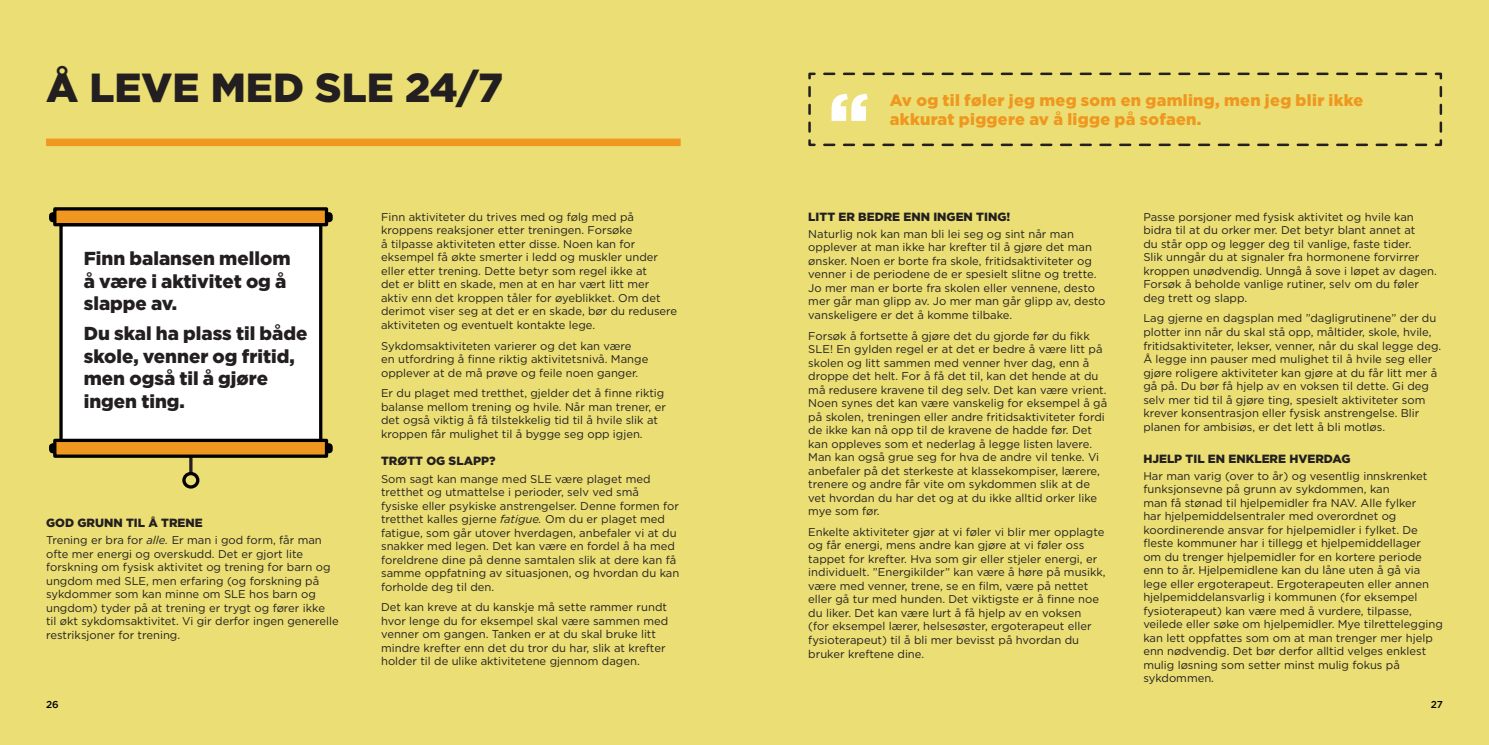
<style>
.page{position:relative;width:1489px;height:745px;background:#fff}
.page>*{position:absolute;margin:0;border:0;box-sizing:border-box;transform-origin:0 0}
.Headline_main{font:900 40.5px "Gotham";color:#231f20}
._4_0_0___Labeur_-_8{font:900 18.75px/22.5px "Gotham";color:#231f20}
._4_0_0___Labeur_-_8-2{font:900 16.25px "Gotham";letter-spacing:.02em;color:#ef971f}
.Paragraph_Style_1{font:900 11.88px "Gotham";color:#231f20}
.Body_paragraph{font:11.25px/13.5px "Gotham";color:#231f20}
.t1{font:500 10px "Gotham";color:#000}
.s1{font-style:italic}
</style>
<div class="page">
<div style="left:0;top:0;width:1488px;height:744px;background:#eade74"></div>
<div style="left:46px;top:138px;width:634px;height:8px;background:#ef971f"></div>
<div style="left:59px;top:223px;width:263px;height:220px;background:#fff;border:3px solid #000"></div>
<hr style="left:189px;top:457px;width:3px;height:16px;background:#231f20">
<div style="left:182px;top:471px;width:17px;height:17px;border:3px solid #000;border-radius:50%"></div>
<svg style="left:808px;top:72px;width:635px;height:75px"></svg>
<svg style="left:831px;top:94px;width:36px;height:27px"></svg>
<div style="left:49px;top:212px;width:14px;height:10px;background:#000;border-radius:4px"></div>
<div style="left:318px;top:212px;width:15px;height:10px;background:#000;border-radius:4px"></div>
<div style="left:53px;top:207px;width:275px;height:19px;background:#ef971f;border:3px solid #000"></div>
<div style="left:49px;top:443px;width:14px;height:10px;background:#000;border-radius:4px"></div>
<div style="left:318px;top:443px;width:15px;height:10px;background:#000;border-radius:4px"></div>
<div style="left:53px;top:438px;width:275px;height:19px;background:#ef971f;border:3px solid #000"></div>
<p class="Headline_main" style="left:46px;top:64px;width:458px">Å LEVE MED SLE 24/7</p>
<p class="_4_0_0___Labeur_-_8" style="left:84px;top:247px;width:208px">Finn balansen mellom å være i aktivitet og å slappe av.</p>
<p class="_4_0_0___Labeur_-_8" style="left:84px;top:321px;width:225px">Du skal ha plass til både skole, venner og fritid, men også til å gjøre ingen ting.</p>
<p class="Paragraph_Style_1" style="left:46px;top:516px;width:158px">GOD GRUNN TIL Å TRENE</p>
<p class="Body_paragraph" style="left:46px;top:533px;width:294px">Trening er bra for <span class="s1">alle.</span> Er man i god form, får man ofte mer energi og overskudd. Det er gjort lite forskning om fysisk aktivitet og trening for barn og ungdom med SLE, men erfaring (og forskning på sykdommer som kan minne om SLE hos barn og ungdom) tyder på at trening er trygt og fører ikke<br>til økt sykdomsaktivitet. Vi gir derfor ingen generelle restriksjoner for trening.</p>
<p class="Body_paragraph" style="left:381px;top:210px;width:297px">Finn aktiviteter du trives med og følg med på kroppens reaksjoner etter treningen. Forsøke<br>å tilpasse aktiviteten etter disse. Noen kan for eksempel få økte smerter i ledd og muskler under eller etter trening. Dette betyr som regel ikke at<br>det er blitt en skade, men at en har vært litt mer aktiv enn det kroppen tåler for øyeblikket. Om det derimot viser seg at det er en skade, bør du redusere aktiviteten og eventuelt kontakte lege.</p>
<p class="Body_paragraph" style="left:381px;top:338px;width:269px">Sykdomsaktiviteten varierer og det kan være<br>en utfordring å finne riktig aktivitetsnivå. Mange opplever at de må prøve og feile noen ganger.</p>
<p class="Body_paragraph" style="left:381px;top:386px;width:286px">Er du plaget med tretthet, gjelder det å finne riktig balanse mellom trening og hvile. Når man trener, er det også viktig å få tilstekkelig tid til å hvile slik at kroppen får mulighet til å bygge seg opp igjen.</p>
<p class="Paragraph_Style_1" style="left:381px;top:454px;width:116px">TRØTT OG SLAPP?</p>
<p class="Body_paragraph" style="left:381px;top:471px;width:300px">Som sagt kan mange med SLE være plaget med tretthet og utmattelse i perioder, selv ved små fysiske eller psykiske anstrengelser. Denne formen for tretthet kalles gjerne <span class="s1">fatigue.</span> Om du er plaget med fatigue, som går utover hverdagen, anbefaler vi at du snakker med legen. Det kan være en fordel å ha med foreldrene dine på denne samtalen slik at dere kan få samme oppfatning av situasjonen, og hvordan du kan forholde deg til den.</p>
<p class="Body_paragraph" style="left:381px;top:600px;width:289px">Det kan kreve at du kanskje må sette rammer rundt hvor lenge du for eksempel skal være sammen med venner om gangen. Tanken er at du skal bruke litt mindre krefter enn det du tror du har, slik at krefter holder til de ulike aktivitetene gjennom dagen.</p>
<p class="_4_0_0___Labeur_-_8-2" style="left:889px;top:90px;width:475px">Av og til føler jeg meg som en gamling, men jeg blir ikke</p>
<p class="_4_0_0___Labeur_-_8-2" style="left:889px;top:110px;width:313px">akkurat piggere av å ligge på sofaen.</p>
<p class="Paragraph_Style_1" style="left:808px;top:209px;width:203px">LITT ER BEDRE ENN INGEN TING!</p>
<p class="Body_paragraph" style="left:808px;top:227px;width:299px">Naturlig nok kan man bli lei seg og sint når man opplever at man ikke har krefter til å gjøre det man ønsker. Noen er borte fra skole, fritidsaktiviteter og venner i de periodene de er spesielt slitne og trette.<br>Jo mer man er borte fra skolen eller vennene, desto mer går man glipp av. Jo mer man går glipp av, desto vanskeligere er det å komme tilbake.</p>
<p class="Body_paragraph" style="left:808px;top:328px;width:300px">Forsøk å fortsette å gjøre det du gjorde før du fikk SLE! En gylden regel er at det er bedre å være litt på skolen og litt sammen med venner hver dag, enn å droppe det helt. For å få det til, kan det hende at du må redusere kravene til deg selv. Det kan være vrient.<br>Noen synes det kan være vanskelig for eksempel å gå på skolen, treningen eller andre fritidsaktiviteter fordi de ikke kan nå opp til de kravene de hadde før. Det kan oppleves som et nederlag å legge listen lavere.<br>Man kan også grue seg for hva de andre vil tenke. Vi anbefaler på det sterkeste at klassekompiser, lærere, trenere og andre får vite om sykdommen slik at de vet hvordan du har det og at du ikke alltid orker like mye som før.</p>
<p class="Body_paragraph" style="left:808px;top:524px;width:299px">Enkelte aktiviteter gjør at vi føler vi blir mer opplagte og får energi, mens andre kan gjøre at vi føler oss tappet for krefter. Hva som gir eller stjeler energi, er individuelt. ”Energikilder” kan være å høre på musikk, være med venner, trene, se en film, være på nettet eller gå tur med hunden. Det viktigste er å finne noe du liker. Det kan være lurt å få hjelp av en voksen<br>(for eksempel lærer, helsesøster, ergoterapeut eller fysioterapeut) til å bli mer bevisst på hvordan du bruker kreftene dine.</p>
<p class="Body_paragraph" style="left:1143px;top:210px;width:295px">Passe porsjoner med fysisk aktivitet og hvile kan bidra til at du orker mer. Det betyr blant annet at<br>du står opp og legger deg til vanlige, faste tider.<br>Slik unngår du at signaler fra hormonene forvirrer kroppen unødvendig. Unngå å sove i løpet av dagen.<br>Forsøk å beholde vanlige rutiner, selv om du føler deg trett og slapp.</p>
<p class="Body_paragraph" style="left:1143px;top:311px;width:299px">Lag gjerne en dagsplan med ”dagligrutinene” der du plotter inn når du skal stå opp, måltider, skole, hvile, fritidsaktiviteter, lekser, venner, når du skal legge deg.<br>Å legge inn pauser med mulighet til å hvile seg eller gjøre roligere aktiviteter kan gjøre at du får litt mer å gå på. Du bør få hjelp av en voksen til dette. Gi deg selv mer tid til å gjøre ting, spesielt aktiviteter som krever konsentrasjon eller fysisk anstrengelse. Blir planen for ambisiøs, er det lett å bli motløs.</p>
<p class="Paragraph_Style_1" style="left:1143px;top:451px;width:209px">HJELP TIL EN ENKLERE HVERDAG</p>
<p class="Body_paragraph" style="left:1143px;top:468px;width:301px">Har man varig (over to år) og vesentlig innskrenket funksjonsevne på grunn av sykdommen, kan<br>man få stønad til hjelpemidler fra NAV. Alle fylker<br>har hjelpemiddelsentraler med overordnet og koordinerende ansvar for hjelpemidler i fylket. De fleste kommuner har i tillegg et hjelpemiddellager<br>om du trenger hjelpemidler for en kortere periode enn to år. Hjelpemidlene kan du låne uten å gå via lege eller ergoterapeut. Ergoterapeuten eller annen hjelpemiddelansvarlig i kommunen (for eksempel fysioterapeut) kan være med å vurdere, tilpasse, veilede eller søke om hjelpemidler. Mye tilrettelegging kan lett oppfattes som om at man trenger mer hjelp enn nødvendig. Det bør derfor alltid velges enklest mulig løsning som setter minst mulig fokus på sykdommen.</p>
<p class="t1" style="left:46px;top:697px;width:14px">26</p>
<p class="t1" style="left:1430px;top:697px;width:14px">27</p>
</div>
